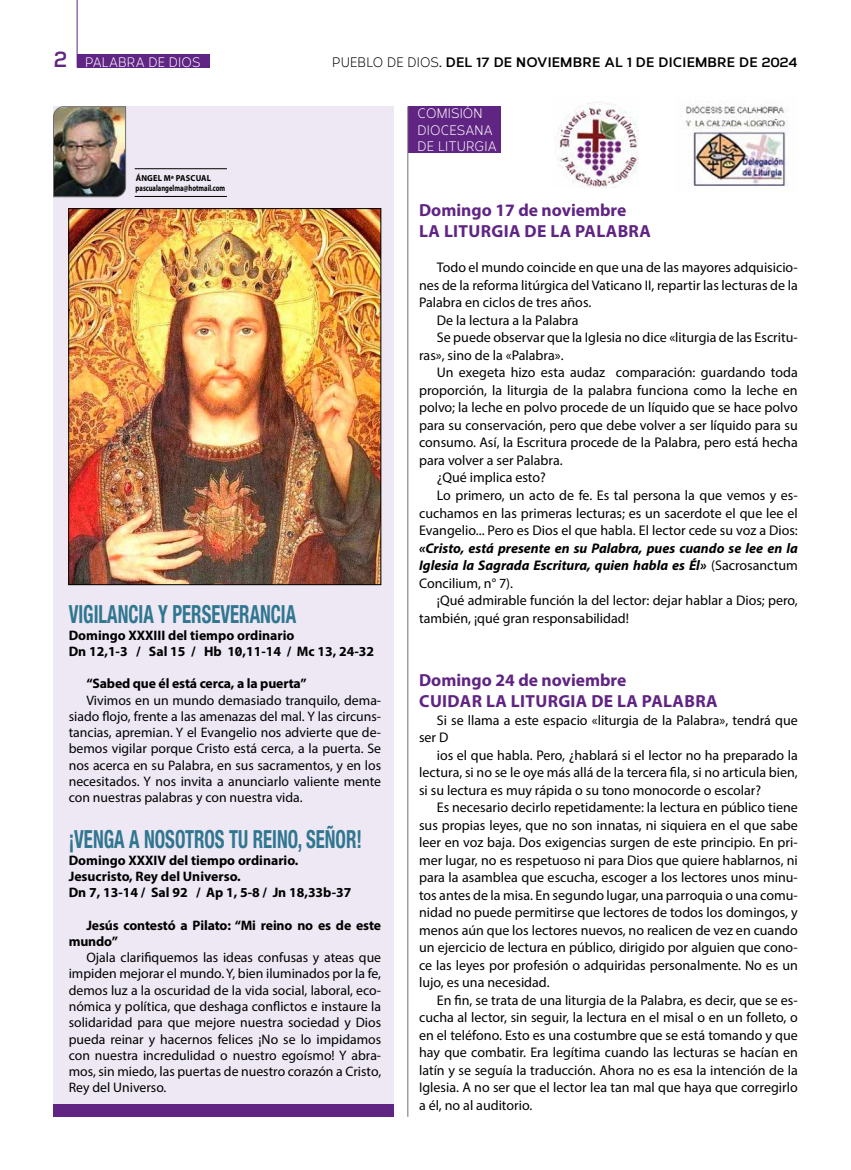
<style>
.page{position:relative;width:851px;height:1170px;background:#fff}
.page>*{position:absolute;margin:0;border:0;box-sizing:border-box;transform-origin:0 0}
.t1{font:700 condensed 25px "Helvetica Neue LT Std";color:#317690;scale:.75 1}
.t2{font:700 22.5px "Corbert";color:#602483;scale:.9 1}
.t3{font:700 17.5px/21px "Myriad Pro";letter-spacing:.005em;color:#602483}
.t4{font:14px/17.5px "Myriad Pro";color:#000;text-align:justify}
.t5{font:italic 700 14px/17.5px "Myriad Pro";color:#000;text-align:justify}
.t6{font:13.75px/16.2px "Myriad Pro";color:#000;text-align:justify}
.t7{font:700 13.75px/16.2px "Myriad Pro";color:#000}
.t8{font:700 13.75px "Corbert";letter-spacing:.01em;color:#000}
.t9{font:13.75px/16.5px "Corbert";letter-spacing:.01em;color:#fff;scale:.9 1}
.t10{font:700 8.75px/10px "Myriad Pro";color:#000;scale:.95 1}
.s1{font-weight:400}
.s2{font-weight:400;font-style:normal}
</style>
<div class="page">
<div style="left:53px;top:106px;width:340px;height:1009px;background:#ede8f4"></div>
<div style="left:77px;top:54px;width:132px;height:13px;background:#602483"></div>
<hr style="left:77px;top:0;width:1px;height:67px;background:#602483">
<img style="left:53px;top:106px;width:73px;height:91px">
<hr style="left:135px;top:196px;width:92px;height:1px;background:#000">
<hr style="left:135px;top:168px;width:92px;height:1px;background:#000">
<div style="left:53px;top:1104px;width:340px;height:12px;background:#602483"></div>
<div style="left:408px;top:106px;width:93px;height:47px;background:#602483"></div>
<hr style="left:407px;top:106px;width:1px;height:1010px;background:#706f6f">
<img style="left:70px;top:210px;width:309px;height:373px">
<div style="left:68px;top:208px;width:313px;height:377px;border:1px solid #000"></div>
<img style="left:557px;top:102px;width:81px;height:86px">
<img style="left:682px;top:100px;width:107px;height:86px">
<h2 class="t2" style="left:54px;top:41px;width:16px">2</h2>
<p class="t9" style="left:85px;top:53px;width:130px">PALABRA DE DIOS</p>
<p class="t8" style="left:332px;top:51px;width:467px"><span class="s1">PUEBLO DE DIOS</span>. DEL 17 DE NOVIEMBRE AL 1 DE DICIEMBRE DE 2024</p>
<p class="t10" style="left:136px;top:173px;width:96px">ÁNGEL Mª PASCUAL pascualangelma@hotmail.com</p>
<h1 class="t1" style="left:69px;top:599px;width:305px">VIGILANCIA Y PERSEVERANCIA</h1>
<p class="t7" style="left:69px;top:626px;width:307px">Domingo XXXIII del tiempo ordinario<br>Dn 12,1-3 / Sal 15 / Hb 10,11-14 / Mc 13, 24-32</p>
<p class="t7" style="left:86px;top:675px;width:222px">“Sabed que él está cerca, a la puerta”</p>
<p class="t6" style="left:69px;top:691px;width:314px;text-indent:18px">Vivimos en un mundo demasiado tranquilo, dema&shy;siado flojo, frente a las amenazas del mal. Y las circuns&shy;tancias, apremian. Y el Evangelio nos advierte que de&shy;bemos vigilar porque Cristo está cerca, a la puerta. Se nos acerca en su Palabra, en sus sacramentos, y en los necesitados. Y nos invita a anunciarlo valiente mente con nuestras palabras y con nuestra vida.</p>
<h1 class="t1" style="left:69px;top:824px;width:392px">¡VENGA A NOSOTROS TU REINO, SEÑOR!</h1>
<p class="t7" style="left:69px;top:851px;width:284px">Domingo XXXIV del tiempo ordinario.<br>Jesucristo, Rey del Universo.<br>Dn 7, 13-14 / Sal 92 / Ap 1, 5-8 / Jn 18,33b-37</p>
<p class="t7" style="left:69px;top:916px;width:314px;text-indent:18px">Jesús contestó a Pilato: “Mi reino no es de este mundo”</p>
<p class="t6" style="left:69px;top:949px;width:314px;text-indent:18px">Ojala clarifiquemos las ideas confusas y ateas que impiden mejorar el mundo. Y, bien iluminados por la fe, demos luz a la oscuridad de la vida social, laboral, eco&shy;nómica y política, que deshaga conflictos e instaure la solidaridad para que mejore nuestra sociedad y Dios pueda reinar y hacernos felices ¡No se lo impidamos con nuestra incredulidad o nuestro egoísmo! Y abra&shy;mos, sin miedo, las puertas de nuestro corazón a Cristo, Rey del Universo.</p>
<p class="t9" style="left:417px;top:105px;width:89px">COMISIÓN<br>DIOCESANA<br>DE LITURGIA</p>
<p class="t3" style="left:419px;top:199px;width:233px">Domingo 17 de noviembre<br>LA LITURGIA DE LA PALABRA</p>
<p class="t4" style="left:436px;top:259px;width:362px">Todo el mundo coincide en que una de las mayores adquisicio-</p>
<p class="t4" style="left:419px;top:276px;width:380px">nes de la reforma litúrgica del Vaticano II, repartir las lecturas de la</p>
<p class="t4" style="left:419px;top:294px;width:174px">Palabra en ciclos de tres años.</p>
<p class="t4" style="left:436px;top:311px;width:143px">De la lectura a la Palabra</p>
<p class="t4" style="left:436px;top:329px;width:362px">Se puede observar que la Iglesia no dice «liturgia de las Escritu-</p>
<p class="t4" style="left:419px;top:346px;width:146px">ras», sino de la «Palabra».</p>
<p class="t4" style="left:436px;top:364px;width:362px">Un exegeta hizo esta audaz comparación: guardando toda</p>
<p class="t4" style="left:419px;top:381px;width:380px">proporción, la liturgia de la palabra funciona como la leche en</p>
<p class="t4" style="left:419px;top:399px;width:380px">polvo; la leche en polvo procede de un líquido que se hace polvo</p>
<p class="t4" style="left:419px;top:416px;width:380px">para su conservación, pero que debe volver a ser líquido para su</p>
<p class="t4" style="left:419px;top:434px;width:380px">consumo. Así, la Escritura procede de la Palabra, pero está hecha</p>
<p class="t4" style="left:419px;top:451px;width:145px">para volver a ser Palabra.</p>
<p class="t4" style="left:436px;top:469px;width:111px">¿Qué implica esto?</p>
<p class="t4" style="left:436px;top:486px;width:362px">Lo primero, un acto de fe. Es tal persona la que vemos y es-</p>
<p class="t4" style="left:419px;top:504px;width:380px">cuchamos en las primeras lecturas; es un sacerdote el que lee el</p>
<p class="t4" style="left:419px;top:521px;width:380px">Evangelio... Pero es Dios el que habla. El lector cede su voz a Dios:</p>
<p class="t5" style="left:419px;top:538px;width:380px">«Cristo, está presente en su Palabra, pues cuando se lee en la Iglesia la Sagrada Escritura, quien habla es Él» <span class="s2">(Sacrosanctum Concilium, n° 7).</span></p>
<p class="t4" style="left:419px;top:591px;width:380px;text-indent:18px">¡Qué admirable función la del lector: dejar hablar a Dios; pero, también, ¡qué gran responsabilidad!</p>
<p class="t3" style="left:419px;top:669px;width:300px">Domingo 24 de noviembre<br>CUIDAR LA LITURGIA DE LA PALABRA</p>
<p class="t4" style="left:419px;top:711px;width:380px;text-indent:18px">Si se llama a este espacio «liturgia de la Palabra», tendrá que ser D</p>
<p class="t4" style="left:419px;top:746px;width:380px;text-indent:18px">ios el que habla. Pero, ¿hablará si el lector no ha preparado la lectura, si no se le oye más allá de la tercera fila, si no articula bien, si su lectura es muy rápida o su tono monocorde o escolar?</p>
<p class="t4" style="left:419px;top:798px;width:380px;text-indent:18px">Es necesario decirlo repetidamente: la lectura en público tiene sus propias leyes, que no son innatas, ni siquiera en el que sabe leer en voz baja. Dos exigencias surgen de este principio. En pri&shy;mer lugar, no es respetuoso ni para Dios que quiere hablarnos, ni para la asamblea que escucha, escoger a los lectores unos minu&shy;tos antes de la misa. En segundo lugar, una parroquia o una comu&shy;nidad no puede permitirse que lectores de todos los domingos, y menos aún que los lectores nuevos, no realicen de vez en cuando un ejercicio de lectura en público, dirigido por alguien que cono&shy;ce las leyes por profesión o adquiridas personalmente. No es un lujo, es una necesidad.</p>
<p class="t4" style="left:419px;top:991px;width:380px;text-indent:18px">En fin, se trata de una liturgia de la Palabra, es decir, que se es&shy;cucha al lector, sin seguir, la lectura en el misal o en un folleto, o en el teléfono. Esto es una costumbre que se está tomando y que hay que combatir. Era legítima cuando las lecturas se hacían en latín y se seguía la traducción. Ahora no es esa la intención de la Iglesia. A no ser que el lector lea tan mal que haya que corregirlo a él, no al auditorio.</p>
</div>
